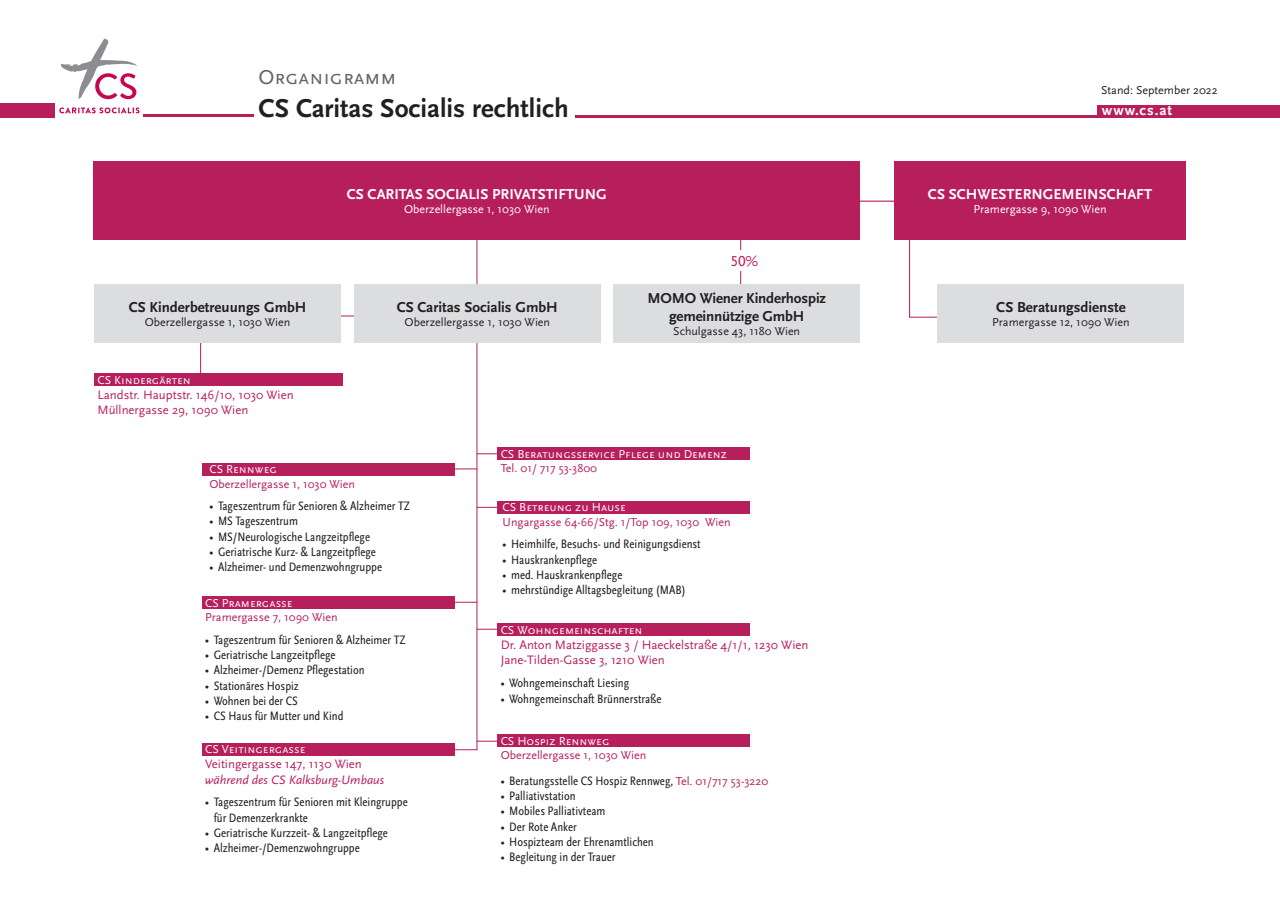
<style>
.page{position:relative;width:1280px;height:910px;background:#fff}
.page>*{position:absolute;margin:0;border:0;box-sizing:border-box;transform-origin:0 0}
.t1{font:700 27px "Scala Sans";color:#231f20}
.t2{font:21px "Scala Sans Caps";color:#636366}
.t3{font:700 15px/18px "Scala Sans";color:#231f20;text-align:center}
.t4{font:700 15px "Scala Sans";color:#fff}
.t5{font:15px "Scala Sans Caps";color:#b71e5c}
.t6{font:condensed 12.75px/15.3px "Scala Sans";color:#231f20}
.t7{font:12.75px/15.3px "Scala Sans";color:#b71e5c}
.t8{font:italic 12.75px "Scala Sans";color:#b71e5c}
.t9{font:12px "Scala Sans Caps";color:#fff}
.t10{font:12px "Scala Sans";color:#b71e5c}
.t11{font:12px "Scala Sans";color:#231f20}
.t12{font:12px "Scala Sans";color:#fff}
.s1{font-family:"Scala Sans Regular Con";font-stretch:normal}
.s2{font-stretch:normal;font-size:12px;color:#b71e5c}
</style>
<div class="page">
<hr style="left:477px;top:741px;width:36px;height:1px;background:#b71e5c">
<hr style="left:440px;top:469px;width:37px;height:1px;background:#b71e5c">
<hr style="left:477px;top:629px;width:36px;height:1px;background:#b71e5c">
<hr style="left:477px;top:507px;width:36px;height:1px;background:#b71e5c">
<div style="left:497px;top:501px;width:253px;height:13px;background:#b71e5c"></div>
<div style="left:94px;top:374px;width:248px;height:12px;background:#b71e5c"></div>
<div style="left:497px;top:623px;width:253px;height:12px;background:#b71e5c"></div>
<div style="left:497px;top:735px;width:253px;height:12px;background:#b71e5c"></div>
<div style="left:203px;top:463px;width:252px;height:12px;background:#b71e5c"></div>
<hr style="left:477px;top:222px;width:1px;height:528px;background:#b71e5c">
<hr style="left:740px;top:222px;width:1px;height:107px;background:#b71e5c">
<hr style="left:200px;top:300px;width:1px;height:77px;background:#b71e5c">
<hr style="left:312px;top:316px;width:77px;height:1px;background:#b71e5c">
<hr style="left:909px;top:317px;width:37px;height:1px;background:#b71e5c">
<hr style="left:909px;top:229px;width:1px;height:88px;background:#b71e5c">
<div style="left:94px;top:161px;width:766px;height:79px;background:#b71e5c"></div>
<div style="left:894px;top:161px;width:292px;height:79px;background:#b71e5c"></div>
<div style="left:938px;top:284px;width:246px;height:59px;background:#dcdddf"></div>
<div style="left:613px;top:284px;width:247px;height:59px;background:#dcdddf"></div>
<div style="left:94px;top:284px;width:247px;height:59px;background:#dcdddf"></div>
<div style="left:354px;top:284px;width:247px;height:59px;background:#dcdddf"></div>
<hr style="left:766px;top:201px;width:151px;height:1px;background:#b71e5c">
<div style="left:1097px;top:105px;width:183px;height:12px;background:#b71e5c"></div>
<div style="left:0;top:103px;width:55px;height:14px;background:#b71e5c"></div>
<hr style="left:576px;top:116px;width:704px;height:2px;background:#b71e5c">
<hr style="left:143px;top:114px;width:110px;height:3px;background:#b71e5c">
<div style="left:722px;top:251px;width:44px;height:20px;background:#fff"></div>
<svg style="left:61px;top:39px;width:76px;height:60px"></svg>
<svg style="left:59px;top:107px;width:81px;height:6px"></svg>
<hr style="left:477px;top:453px;width:36px;height:1px;background:#b71e5c">
<div style="left:497px;top:448px;width:253px;height:12px;background:#b71e5c"></div>
<hr style="left:440px;top:749px;width:37px;height:1px;background:#b71e5c">
<hr style="left:440px;top:602px;width:37px;height:1px;background:#b71e5c">
<div style="left:202px;top:596px;width:253px;height:12px;background:#b71e5c"></div>
<div style="left:202px;top:743px;width:253px;height:12px;background:#b71e5c"></div>
<h2 class="t2" style="left:259px;top:66px;width:140px">Organigramm</h2>
<h1 class="t1" style="left:259px;top:93px;width:312px">CS Caritas Socialis rechtlich</h1>
<p class="t3" style="left:129px;top:299px;width:179px">CS Kinderbetreuungs GmbH</p>
<p class="t11" style="left:145px;top:316px;width:147px">Oberzellergasse 1, 1030 Wien</p>
<p class="t9" style="left:97px;top:373px;width:95px">CS Kindergärten</p>
<p class="t7" style="left:97px;top:388px;width:198px">Landstr. Hauptstr. 146/10, 1030 Wien<br>Müllnergasse 29, 1090 Wien</p>
<p class="t4" style="left:347px;top:186px;width:262px">CS CARITAS SOCIALIS PRIVATSTIFTUNG</p>
<p class="t12" style="left:404px;top:203px;width:147px">Oberzellergasse 1, 1030 Wien</p>
<p class="t3" style="left:397px;top:299px;width:163px">CS Caritas Socialis GmbH</p>
<p class="t11" style="left:404px;top:316px;width:147px">Oberzellergasse 1, 1030 Wien</p>
<p class="t5" style="left:731px;top:253px;width:29px">50%</p>
<p class="t3" style="left:647px;top:289px;width:180px">MOMO Wiener Kinderhospiz gemeinnützige GmbH</p>
<p class="t11" style="left:673px;top:325px;width:128px">Schulgasse 43, 1180 Wien</p>
<p class="t9" style="left:209px;top:463px;width:69px">CS Rennweg</p>
<p class="t10" style="left:209px;top:477px;width:147px">Oberzellergasse 1, 1030 Wien</p>
<p class="t6" style="left:209px;top:499px;width:202px">• Tageszentrum für Senioren &amp; Alzheimer TZ</p>
<p class="t6" style="left:209px;top:514px;width:90px"><span class="s1">•</span> MS Tageszentrum</p>
<p class="t6" style="left:209px;top:529px;width:162px"><span class="s1">•</span> MS/Neurologische Langzeitpflege</p>
<p class="t6" style="left:209px;top:544px;width:168px"><span class="s1">•</span> Geriatrische Kurz- &amp; Langzeitpflege</p>
<p class="t6" style="left:209px;top:560px;width:174px"><span class="s1">•</span> Alzheimer- und Demenzwohngruppe</p>
<p class="t9" style="left:205px;top:596px;width:89px">CS Pramergasse</p>
<p class="t10" style="left:205px;top:611px;width:134px">Pramergasse 7, 1090 Wien</p>
<p class="t6" style="left:205px;top:632px;width:202px">• Tageszentrum für Senioren &amp; Alzheimer TZ</p>
<p class="t6" style="left:205px;top:647px;width:132px">• Geriatrische Langzeitpflege</p>
<p class="t6" style="left:205px;top:663px;width:161px">• Alzheimer-/Demenz Pflegestation</p>
<p class="t6" style="left:205px;top:678px;width:95px">• Stationäres Hospiz</p>
<p class="t6" style="left:205px;top:693px;width:94px">• Wohnen bei der CS</p>
<p class="t6" style="left:205px;top:709px;width:140px">• CS Haus für Mutter und Kind</p>
<p class="t9" style="left:205px;top:743px;width:102px">CS Veitingergasse</p>
<p class="t7" style="left:205px;top:757px;width:158px">Veitingergasse 147, 1130 Wien</p>
<p class="t8" style="left:205px;top:773px;width:180px">während des CS Kalksburg-Umbaus</p>
<p class="t6" style="left:214px;top:795px;width:195px;text-indent:-9px"><span class="s1">•</span> Tageszentrum für Senioren mit Kleingruppe für Demenzerkrankte</p>
<p class="t6" style="left:205px;top:825px;width:184px"><span class="s1">•</span> Geriatrische Kurzzeit- &amp; Langzeitpflege</p>
<p class="t6" style="left:205px;top:841px;width:156px"><span class="s1">•</span> Alzheimer-/Demenzwohngruppe</p>
<p class="t9" style="left:501px;top:448px;width:228px">CS Beratungsservice Pflege und Demenz</p>
<p class="t10" style="left:501px;top:462px;width:98px">Tel. 01/ 717 53-3800</p>
<p class="t9" style="left:503px;top:500px;width:125px">CS Betreung zu Hause</p>
<p class="t10" style="left:503px;top:515px;width:230px">Ungargasse 64-66/Stg. 1/Top 109, 1030 Wien</p>
<p class="t6" style="left:503px;top:537px;width:199px"><span class="s1">•</span> Heimhilfe, Besuchs- und Reinigungsdienst</p>
<p class="t6" style="left:503px;top:552px;width:96px"><span class="s1">•</span> Hauskrankenpflege</p>
<p class="t6" style="left:503px;top:567px;width:121px"><span class="s1">•</span> med. Hauskrankenpflege</p>
<p class="t6" style="left:503px;top:583px;width:185px"><span class="s1">•</span> mehrstündige Alltagsbegleitung (MAB)</p>
<p class="t9" style="left:501px;top:623px;width:143px">CS Wohngemeinschaften</p>
<p class="t7" style="left:501px;top:638px;width:309px">Dr. Anton Matziggasse 3 / Haeckelstraße 4/1/1, 1230 Wien<br>Jane-Tilden-Gasse 3, 1210 Wien</p>
<p class="t6" style="left:501px;top:676px;width:130px"><span class="s1">•</span> Wohngemeinschaft Liesing</p>
<p class="t6" style="left:501px;top:691px;width:162px"><span class="s1">•</span> Wohngemeinschaft Brünnerstraße</p>
<p class="t9" style="left:501px;top:734px;width:110px">CS Hospiz Rennweg</p>
<p class="t10" style="left:501px;top:749px;width:147px">Oberzellergasse 1, 1030 Wien</p>
<p class="t6" style="left:501px;top:773px;width:269px"><span class="s1">•</span> Beratungsstelle CS Hospiz Rennweg, <span class="s2">Tel. 01/717 53-3220</span></p>
<p class="t6" style="left:501px;top:788px;width:76px"><span class="s1">•</span> Palliativstation</p>
<p class="t6" style="left:501px;top:804px;width:106px"><span class="s1">•</span> Mobiles Palliativteam</p>
<p class="t6" style="left:501px;top:819px;width:78px"><span class="s1">•</span> Der Rote Anker</p>
<p class="t6" style="left:501px;top:834px;width:154px"><span class="s1">•</span> Hospizteam der Ehrenamtlichen</p>
<p class="t6" style="left:501px;top:850px;width:116px"><span class="s1">•</span> Begleitung in der Trauer</p>
<p class="t11" style="left:1101px;top:83px;width:118px">Stand: September 2022</p>
<p class="t4" style="left:1102px;top:102px;width:72px">www.cs.at</p>
<p class="t4" style="left:928px;top:186px;width:226px">CS SCHWESTERNGEMEINSCHAFT</p>
<p class="t12" style="left:973px;top:203px;width:135px">Pramergasse 9, 1090 Wien</p>
<p class="t3" style="left:996px;top:299px;width:131px">CS Beratungsdienste</p>
<p class="t11" style="left:992px;top:316px;width:139px">Pramergasse 12, 1090 Wien</p>
</div>
